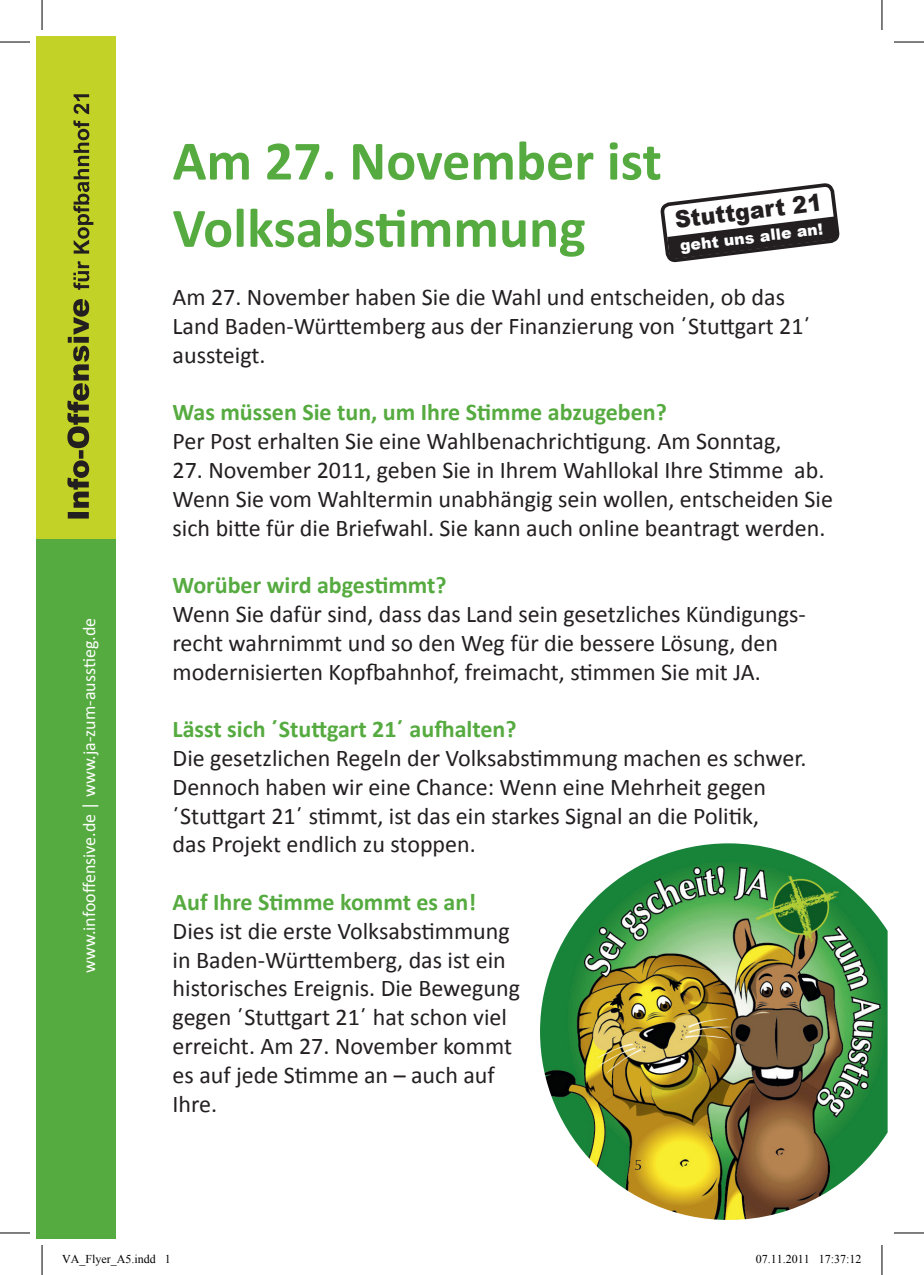
<style>
.page{position:relative;width:924px;height:1275px;background:#fff}
.page>*{position:absolute;margin:0;border:0;box-sizing:border-box;transform-origin:0 0}
.t1{font:700 56px/67.2px "Calibri";color:#56ab40}
.t2{font:24px/28.8px "Calibri";color:#231f20}
.t3{font:700 24px "Calibri";color:#56ab40}
.t4{font:900 23.6px "Arial";color:#231f20;scale:.93 1}
.t5{font:18px "Calibri";color:#fff}
.t6{font:900 15.6px "Arial";color:#fff}
.t7{font:12px "Times New Roman";color:#000}
</style>
<div class="page">
<div style="left:36px;top:36px;width:80px;height:512px;background:#c3d226"></div>
<div style="left:36px;top:539px;width:80px;height:699px;background:#56ab40"></div>
<svg style="left:67px;top:299px;width:22px;height:219px"></svg>
<svg style="left:73px;top:94px;width:20px;height:196px"></svg>
<svg style="left:661px;top:184px;width:177px;height:79px"></svg>
<img style="left:540px;top:843px;width:347px;height:377px">
<hr style="left:0;top:42px;width:30px;height:1px;background:#000">
<hr style="left:893px;top:42px;width:30px;height:1px;background:#000">
<hr style="left:0;top:1232px;width:30px;height:1px;background:#000">
<hr style="left:893px;top:1232px;width:30px;height:1px;background:#000">
<hr style="left:42px;top:0;width:1px;height:30px;background:#000">
<hr style="left:42px;top:1245px;width:1px;height:30px;background:#000">
<hr style="left:881px;top:0;width:1px;height:30px;background:#000">
<hr style="left:881px;top:1245px;width:1px;height:30px;background:#000">
<p class="t5" style="left:78px;top:973px;width:356px;rotate:-90deg">www.infooffensive.de | www.ja-zum-ausstieg.de</p>
<h1 class="t1" style="left:172px;top:127px;width:490px">Am 27. November ist<br>Volksabstimmung</h1>
<p class="t4" style="left:672px;top:202px;width:160px;rotate:-7deg">Stuttgart 21</p>
<p class="t6" style="left:678px;top:235px;width:145px;rotate:-7deg">geht uns alle an!</p>
<p class="t2" style="left:172px;top:283px;width:639px">Am 27. November haben Sie die Wahl und entscheiden, ob das<br>Land Baden-Württemberg aus der Finanzierung von ΄Stuttgart 21΄ aussteigt.</p>
<p class="t3" style="left:172px;top:397px;width:495px">Was müssen Sie tun, um Ihre Stimme abzugeben?</p>
<p class="t2" style="left:172px;top:427px;width:610px">Per Post erhalten Sie eine Wahlbenachrichtigung. Am Sonntag,</p>
<p class="t2" style="left:172px;top:455px;width:661px">27. November 2011, geben Sie in Ihrem Wahllokal Ihre Stimme ab.<br>Wenn Sie vom Wahltermin unabhängig sein wollen, entscheiden Sie sich bitte für die Briefwahl. Sie kann auch online beantragt werden.</p>
<p class="t3" style="left:172px;top:570px;width:275px">Worüber wird abgestimmt?</p>
<p class="t2" style="left:172px;top:599px;width:634px">Wenn Sie dafür sind, dass das Land sein gesetzliches Kündigungs&shy;recht wahrnimmt und so den Weg für die bessere Lösung, den modernisierten Kopfbahnhof, freimacht, stimmen Sie mit JA.</p>
<p class="t3" style="left:172px;top:714px;width:345px">Lässt sich ΄Stuttgart 21΄ aufhalten?</p>
<p class="t2" style="left:172px;top:743px;width:635px">Die gesetzlichen Regeln der Volksabstimmung machen es schwer.<br>Dennoch haben wir eine Chance: Wenn eine Mehrheit gegen ΄Stuttgart 21΄ stimmt, ist das ein starkes Signal an die Politik,<br>das Projekt endlich zu stoppen.</p>
<p class="t3" style="left:172px;top:886px;width:305px">Auf Ihre Stimme kommt es an!</p>
<p class="t2" style="left:172px;top:916px;width:349px">Dies ist die erste Volksabstimmung in Baden-Württemberg, das ist ein historisches Ereignis. Die Bewegung gegen ΄Stuttgart 21΄ hat schon viel erreicht. Am 27. November kommt es auf jede Stimme an – auch auf<br>Ihre.</p>
<p class="t7" style="left:62px;top:1250px;width:110px">VA_Flyer_A5.indd 1</p>
<p class="t7" style="left:755px;top:1250px;width:107px">07.11.2011 17:37:12</p>
</div>
